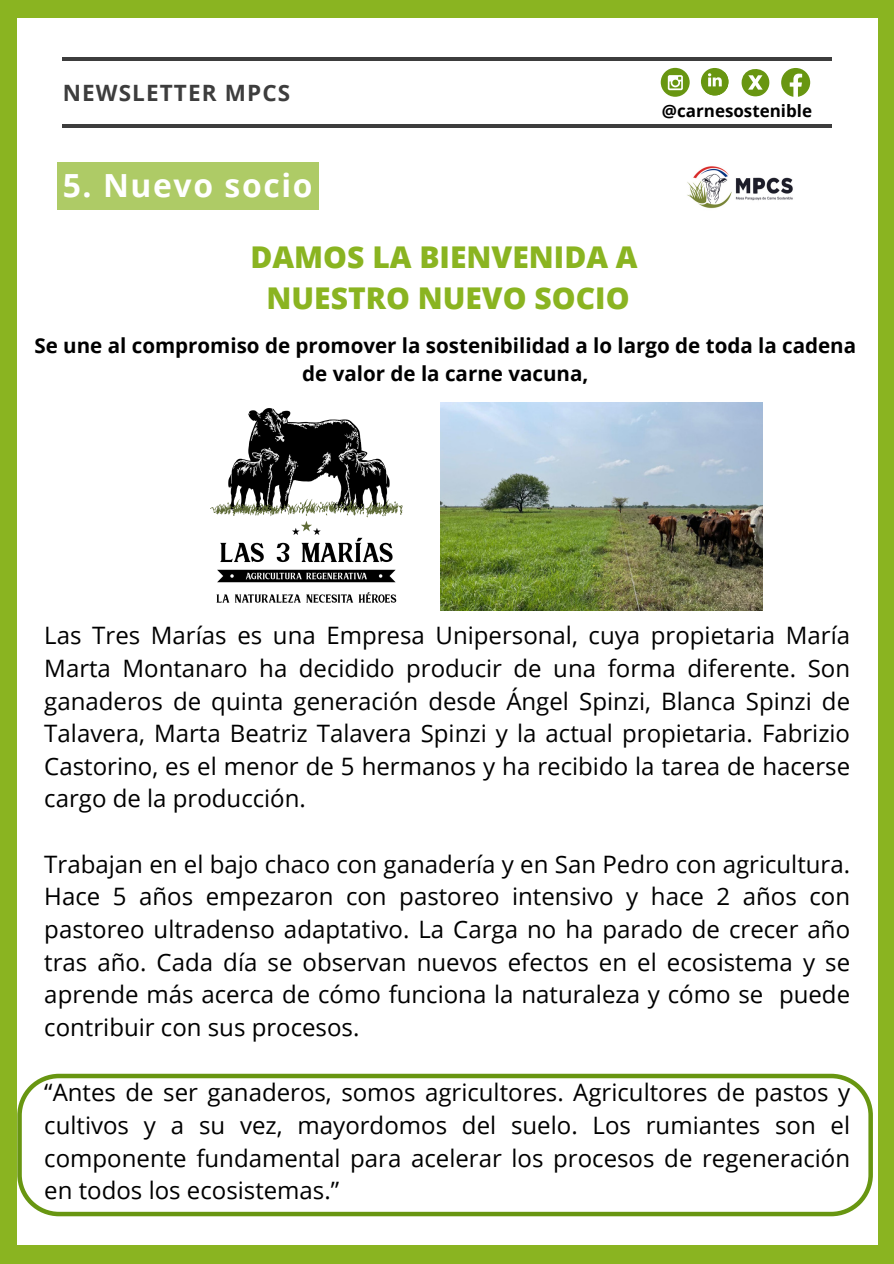
<style>
.page{position:relative;width:894px;height:1264px;background:#fff}
.page>*{position:absolute;margin:0;border:0;box-sizing:border-box;transform-origin:0 0}
.t1{font:700 31.8px "Open Sans";letter-spacing:.05em;color:#fff}
.t2{font:800 30px/41.7px "Open Sans";color:#8ab421;text-align:center}
.t3{font:24px/32.7px "Open Sans";color:#000;text-align:justify}
.t4{font:700 22.5px "Open Sans";letter-spacing:.05em;color:#3d3d3d}
.t5{font:700 20.55px/28.2px "Open Sans";color:#000;text-align:center}
.t6{font:700 16.95px "Open Sans";color:#000}
</style>
<div class="page">
<div style="left:0;top:0;width:893px;height:1263px;background:#8ab421"></div>
<div style="left:17px;top:18px;width:860px;height:1227px;background:#fff"></div>
<hr style="left:63px;top:124px;width:768px;height:4px;background:#3d3d3d">
<hr style="left:63px;top:57px;width:768px;height:4px;background:#3d3d3d">
<svg style="left:660px;top:68px;width:29px;height:29px"></svg>
<svg style="left:667px;top:75px;width:15px;height:15px"></svg>
<svg style="left:700px;top:68px;width:28px;height:27px"></svg>
<svg style="left:704px;top:72px;width:25px;height:24px"></svg>
<svg style="left:781px;top:68px;width:29px;height:29px"></svg>
<img style="left:687px;top:166px;width:106px;height:43px">
<svg style="left:741px;top:69px;width:28px;height:27px"></svg>
<img style="left:210px;top:408px;width:193px;height:195px">
<img style="left:440px;top:402px;width:322px;height:208px">
<div style="left:58px;top:162px;width:261px;height:48px;background:#aecb66"></div>
<svg style="left:17px;top:1073px;width:855px;height:143px"></svg>
<p class="t4" style="left:63px;top:77px;width:229px">NEWSLETTER MPCS</p>
<p class="t1" style="left:63px;top:163px;width:251px">5. Nuevo socio</p>
<p class="t6" style="left:661px;top:99px;width:152px">@carnesostenible</p>
<p class="t2" style="left:250px;top:235px;width:388px">DAMOS LA BIENVENIDA A<br>NUESTRO NUEVO SOCIO</p>
<p class="t5" style="left:34px;top:330px;width:823px">Se une al compromiso de promover la sostenibilidad a lo largo de toda la cadena de valor de la carne vacuna,</p>
<p class="t3" style="left:44px;top:618px;width:807px">Las Tres Marías es una Empresa Unipersonal, cuya propietaria María Marta Montanaro ha decidido producir de una forma diferente. Son ganaderos de quinta generación desde Ángel Spinzi, Blanca Spinzi de Talavera, Marta Beatriz Talavera Spinzi y la actual propietaria. Fabrizio Castorino, es el menor de 5 hermanos y ha recibido la tarea de hacerse cargo de la producción.</p>
<h2 class="t3" style="left:44px;top:847px;width:807px">Trabajan en el bajo chaco con ganadería y en San Pedro con agricultura.<br>Hace 5 años empezaron con pastoreo intensivo y hace 2 años con pastoreo ultradenso adaptativo. La Carga no ha parado de crecer año tras año. Cada día se observan nuevos efectos en el ecosistema y se aprende más acerca de cómo funciona la naturaleza y cómo se puede contribuir con sus procesos.</h2>
<p class="t3" style="left:44px;top:1075px;width:807px">“Antes de ser ganaderos, somos agricultores. Agricultores de pastos y cultivos y a su vez, mayordomos del suelo. Los rumiantes son el componente fundamental para acelerar los procesos de regeneración en todos los ecosistemas.”</p>
</div>
